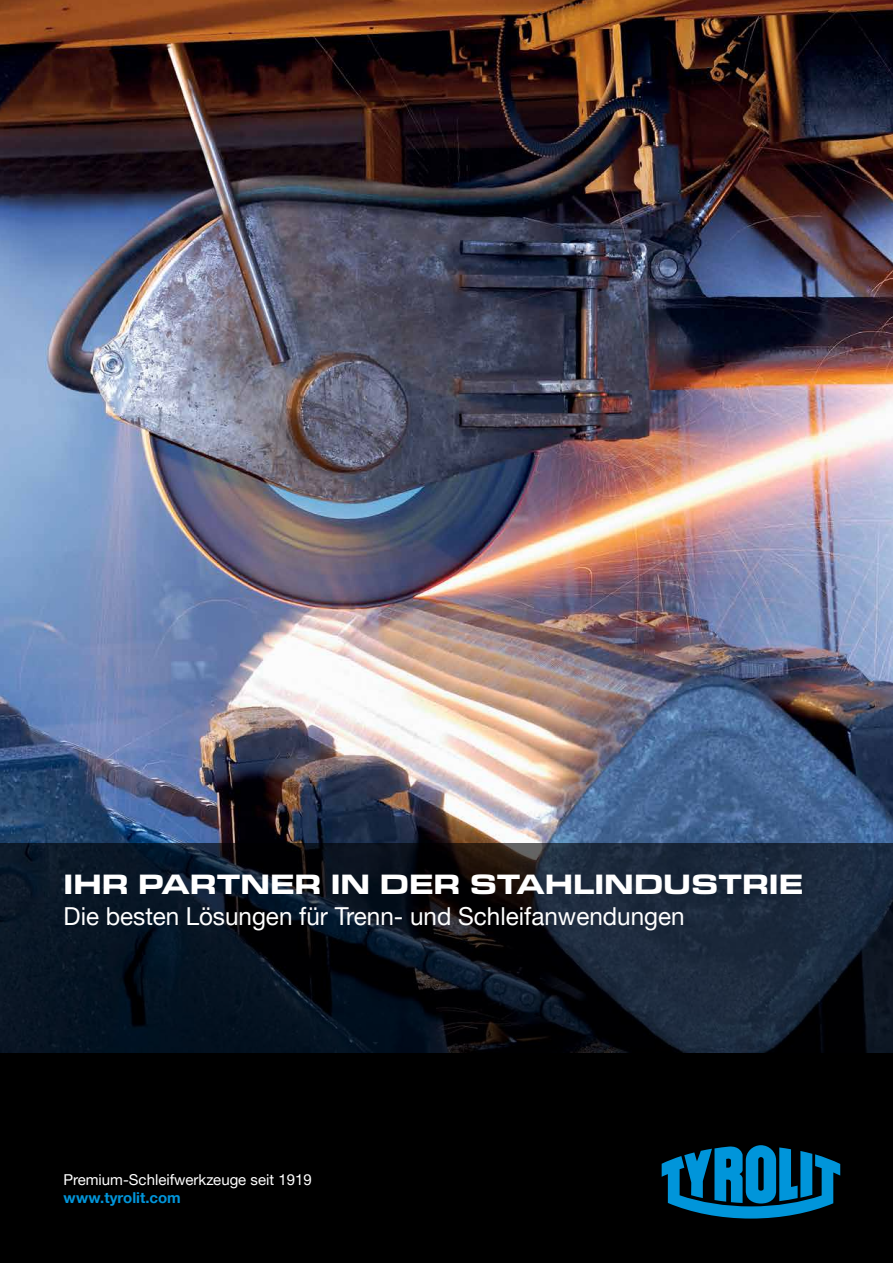
<style>
.page{position:relative;width:893px;height:1263px;background:#fff}
.page>*{position:absolute;margin:0;border:0;box-sizing:border-box;transform-origin:0 0}
.t1{font:700 expanded 28.5px "Eurostile Next W1 G";color:#fff}
.t2{font:24.75px "Helvetica Neue LTW1 G";color:#fff}
.t3{font:15px "Helvetica Neue LTW1 G";color:#fff}
.t4{font:700 15px "Helvetica Neue LTW1 G";color:#0095da}
</style>
<div class="page">
<img style="left:0;top:0;width:893px;height:843px">
<div style="left:0;top:1053px;width:893px;height:210px;background:#000"></div>
<svg style="left:662px;top:1145px;width:178px;height:73px"></svg>
<svg style="left:0;top:843px;width:893px;height:210px;background:#0d1724"></svg>
<p class="t1" style="left:64px;top:865px;width:741px">IHR PARTNER IN DER STAHLINDUSTRIE</p>
<p class="t2" style="left:64px;top:901px;width:623px">Die besten Lösungen für Trenn- und Schleifanwendungen</p>
<p class="t3" style="left:64px;top:1171px;width:250px">Premium-Schleifwerkzeuge seit 1919</p>
<p class="t4" style="left:64px;top:1189px;width:119px">www.tyrolit.com</p>
</div>
